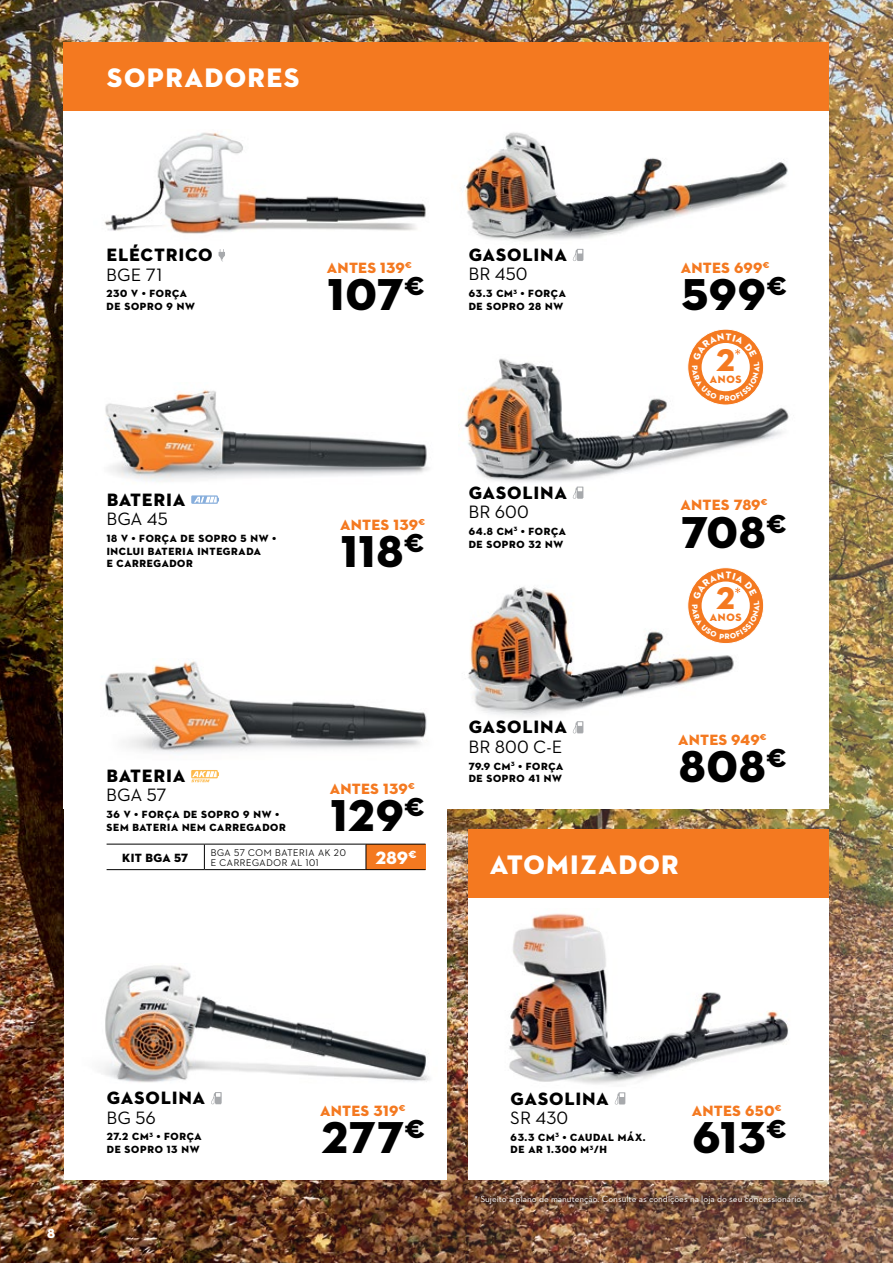
<style>
.page{position:relative;width:893px;height:1263px;background:#fff}
.page>*{position:absolute;margin:0;border:0;box-sizing:border-box;transform-origin:0 0}
.t1{font:45px "STIHL Contraface Display Titling";letter-spacing:-.03em;color:#000}
.t2{font:31.65px "STIHL Contraface Display Titling";color:#f47920}
.t3{font:27px "STIHL Contraface Display Titling";color:#fff}
.t4{font:18px "STIHL Contraface Display Titling";color:#000}
.t5{font:18px "STIHL Contraface Text";color:#000}
.t6{font:18px "STIHL Contraface Display Titling";color:#fff}
.t7{font:15px "STIHL Contraface Display Titling";letter-spacing:-.03em;color:#f47920}
.t8{font:13.35px "STIHL Contraface Display Titling";color:#fff}
.t9{font:12px "STIHL Contraface Display Titling";letter-spacing:-.03em;color:#000}
.t10{font:10.8px "STIHL Contraface Display Titling";color:#f47920}
.t11{font:10.5px/12.6px "STIHL Contraface Display Titling";color:#000}
.t12{font:500 9.75px/9.8px "STIHL Contraface Display";color:#000}
.t13{font:9px "STIHL Contraface Text";color:#fff}
</style>
<div class="page">
<img style="left:0;top:0;width:893px;height:1263px">
<div style="left:64px;top:43px;width:765px;height:765px;background:#fff"></div>
<div style="left:64px;top:43px;width:765px;height:68px;background:#f47920"></div>
<div style="left:468px;top:830px;width:361px;height:350px;background:#fff"></div>
<div style="left:64px;top:800px;width:382px;height:380px;background:#fff"></div>
<div style="left:468px;top:830px;width:361px;height:68px;background:#f47920"></div>
<img style="left:104px;top:132px;width:322px;height:102px">
<svg style="left:219px;top:249px;width:6px;height:12px"></svg>
<img style="left:105px;top:390px;width:324px;height:92px">
<svg style="left:191px;top:495px;width:28px;height:9px"></svg>
<img style="left:105px;top:661px;width:322px;height:91px">
<svg style="left:191px;top:770px;width:28px;height:12px"></svg>
<div style="left:366px;top:844px;width:59px;height:26px;background:#f47920"></div>
<hr style="left:107px;top:844px;width:97px;height:1px;background:#000">
<hr style="left:204px;top:844px;width:162px;height:1px;background:#000">
<hr style="left:366px;top:844px;width:59px;height:1px;background:#000">
<svg style="left:366px;top:844px;width:1px;height:25px"></svg>
<hr style="left:107px;top:869px;width:97px;height:1px;background:#000">
<hr style="left:204px;top:869px;width:162px;height:1px;background:#000">
<hr style="left:366px;top:869px;width:59px;height:1px;background:#000">
<svg style="left:204px;top:844px;width:1px;height:25px"></svg>
<img style="left:103px;top:965px;width:327px;height:140px">
<svg style="left:211px;top:1092px;width:11px;height:12px"></svg>
<img style="left:458px;top:358px;width:331px;height:140px">
<svg style="left:573px;top:487px;width:10px;height:12px"></svg>
<img style="left:509px;top:913px;width:280px;height:185px">
<img style="left:468px;top:586px;width:266px;height:147px">
<svg style="left:573px;top:721px;width:10px;height:13px"></svg>
<svg style="left:615px;top:1092px;width:10px;height:13px"></svg>
<img style="left:464px;top:132px;width:324px;height:124px">
<svg style="left:573px;top:249px;width:10px;height:12px"></svg>
<svg style="left:688px;top:568px;width:76px;height:76px"></svg>
<div style="left:687px;top:567px;width:77px;height:77px;border:1px solid #fff;border-radius:50%"></div>
<svg style="left:688px;top:329px;width:76px;height:76px"></svg>
<div style="left:687px;top:329px;width:77px;height:76px;border:1px solid #fff;border-radius:50%"></div>
<div style="left:466px;top:1187px;width:345px;height:26px;background:#000;opacity:.75"></div>
<svg style="left:692px;top:572px;width:67px;height:67px"></svg>
<svg style="left:692px;top:333px;width:67px;height:68px"></svg>
<h3 class="t3" style="left:106px;top:61px;width:195px">SOPRADORES</h3>
<h3 class="t4" style="left:106px;top:244px;width:108px">ELÉCTRICO</h3>
<h3 class="t5" style="left:106px;top:263px;width:57px">BGE 71</h3>
<p class="t11" style="left:106px;top:288px;width:90px">230 V ⚫ FORÇA<br>DE SOPRO 9 NW</p>
<h3 class="t7" style="left:327px;top:258px;width:87px">ANTES 139<sup>€</sup></h3>
<h1 class="t1" style="left:327px;top:266px;width:100px">107<sup>€</sup></h1>
<h3 class="t4" style="left:106px;top:489px;width:81px">BATERIA</h3>
<h3 class="t5" style="left:106px;top:508px;width:63px">BGA 45</h3>
<p class="t11" style="left:106px;top:532px;width:171px">18 V ⚫ FORÇA DE SOPRO 5 NW ⚫<br>INCLUI BATERIA INTEGRADA<br>E CARREGADOR</p>
<h1 class="t1" style="left:340px;top:524px;width:87px">118<sup>€</sup></h1>
<h3 class="t7" style="left:340px;top:515px;width:87px">ANTES 139<sup>€</sup></h3>
<h3 class="t4" style="left:106px;top:765px;width:81px">BATERIA</h3>
<h3 class="t5" style="left:106px;top:784px;width:62px">BGA 57</h3>
<p class="t11" style="left:106px;top:808px;width:181px">36 V ⚫ FORÇA DE SOPRO 9 NW ⚫<br>SEM BATERIA NEM CARREGADOR</p>
<p class="t9" style="left:122px;top:850px;width:68px">KIT BGA 57</p>
<p class="t12" style="left:210px;top:848px;width:137px">BGA 57 COM BATERIA AK 20<br>E CARREGADOR AL 101</p>
<h3 class="t6" style="left:375px;top:846px;width:43px">289<sup>€</sup></h3>
<h3 class="t7" style="left:329px;top:779px;width:87px">ANTES 139<sup>€</sup></h3>
<h1 class="t1" style="left:329px;top:787px;width:97px">129<sup>€</sup></h1>
<h3 class="t4" style="left:468px;top:244px;width:101px">GASOLINA</h3>
<h3 class="t5" style="left:468px;top:263px;width:61px">BR 450</h3>
<p class="t11" style="left:468px;top:287px;width:99px">63.3 CM<sup>3</sup> ⚫ FORÇA<br>DE SOPRO 28 NW</p>
<h3 class="t4" style="left:468px;top:481px;width:101px">GASOLINA</h3>
<h3 class="t5" style="left:468px;top:501px;width:62px">BR 600</h3>
<p class="t11" style="left:468px;top:525px;width:100px">64.8 CM<sup>3</sup> ⚫ FORÇA<br>DE SOPRO 32 NW</p>
<h3 class="t4" style="left:468px;top:716px;width:101px">GASOLINA</h3>
<h3 class="t5" style="left:468px;top:735px;width:96px">BR 800 C-E</h3>
<p class="t11" style="left:468px;top:760px;width:97px">79.9 CM<sup>3</sup> ⚫ FORÇA<br>DE SOPRO 41 NW</p>
<h3 class="t7" style="left:680px;top:258px;width:91px">ANTES 699<sup>€</sup></h3>
<h1 class="t1" style="left:680px;top:266px;width:108px">599<sup>€</sup></h1>
<h2 class="t2" style="left:716px;top:340px;width:22px">2</h2>
<p class="t10" style="left:710px;top:372px;width:34px">ANOS</p>
<h3 class="t7" style="left:680px;top:496px;width:89px">ANTES 789<sup>€</sup></h3>
<h1 class="t1" style="left:680px;top:504px;width:109px">708<sup>€</sup></h1>
<h2 class="t2" style="left:716px;top:579px;width:22px">2</h2>
<p class="t10" style="left:710px;top:611px;width:34px">ANOS</p>
<h3 class="t7" style="left:678px;top:730px;width:91px">ANTES 949<sup>€</sup></h3>
<h1 class="t1" style="left:678px;top:739px;width:111px">808<sup>€</sup></h1>
<h3 class="t3" style="left:489px;top:848px;width:192px">ATOMIZADOR</h3>
<p class="t8" style="left:47px;top:1225px;width:10px">8</p>
<h3 class="t4" style="left:107px;top:1087px;width:101px">GASOLINA</h3>
<h3 class="t5" style="left:107px;top:1106px;width:51px">BG 56</h3>
<p class="t11" style="left:107px;top:1130px;width:97px">27.2 CM<sup>3</sup> ⚫ FORÇA<br>DE SOPRO 13 NW</p>
<h3 class="t7" style="left:320px;top:1101px;width:87px">ANTES 319<sup>€</sup></h3>
<h1 class="t1" style="left:321px;top:1110px;width:106px">277<sup>€</sup></h1>
<h3 class="t4" style="left:510px;top:1087px;width:100px">GASOLINA</h3>
<h3 class="t5" style="left:510px;top:1106px;width:60px">SR 430</h3>
<p class="t11" style="left:510px;top:1131px;width:137px">63.3 CM<sup>3</sup> ⚫ CAUDAL MÁX.<br>DE AR 1.300 M<sup>3</sup>/H</p>
<h1 class="t1" style="left:691px;top:1110px;width:97px">613<sup>€</sup></h1>
<h3 class="t7" style="left:691px;top:1101px;width:92px">ANTES 650<sup>€</sup></h3>
<p class="t13" style="left:474px;top:1193px;width:330px">* Sujeito a plano de manutenção. Consulte as condições na loja do seu concessionário.</p>
</div>
